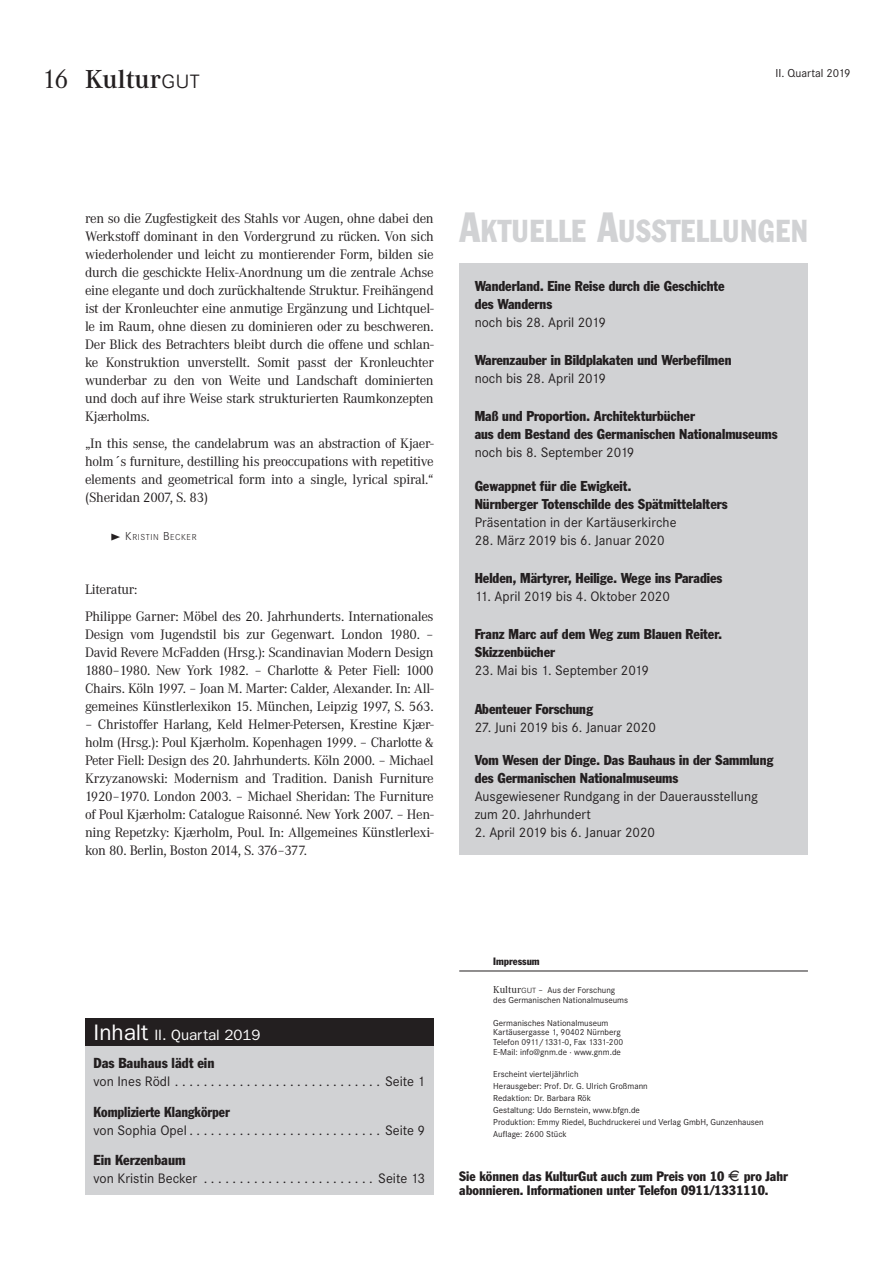
<style>
.page{position:relative;width:893px;height:1263px;background:#fff}
.page>*{position:absolute;margin:0;border:0;box-sizing:border-box;transform-origin:0 0}
.t1{font:31.5px "Franklin ATF Condensed BQ";letter-spacing:.02em;color:#d1d2d4;scale:.91 1}
.t2{font:600 27px "Corporate A";color:#231f20}
.t3{font:15px "Franklin Gothic";color:#fff}
.t4{font:14.25px/18px "Corporate A";letter-spacing:-.02em;color:#231f20;text-align:justify}
.t5{font:14.25px/18px "Franklin ATF Condensed BQ";color:#231f20}
.t6{font:14.25px/18px "Corporate S";color:#231f20}
.t7{font:condensed 14.25px "Franklin Gothic";color:#231f20}
.t8{font:condensed 14.25px "Franklin Gothic";color:#231f20;scale:.94 1}
.t9{font:condensed 13.5px/13.5px "Franklin Gothic";color:#231f20}
.t10{font:12px "Corporate S";color:#231f20}
.t11{font:condensed 10.5px "Franklin Gothic";color:#231f20}
.t12{font:9px/11.9px "Corporate S";color:#231f20}
.t13{font:300 9px "Corporate SSC";letter-spacing:.065em;color:#231f20}
.s1{font-weight:400}
.s2{font-family:"Corporate SSC";font-weight:300}
.s3{font-size:12px}
.s4{font-size:42px}
.s5{font-size:22.5px}
.s6{font-family:"Corporate A";font-size:10.5px}
.s7{font-family:"Corporate SSC";font-weight:300;font-size:10.5px}
</style>
<div class="page">
<div style="left:85px;top:1018px;width:349px;height:177px;background:#d1d2d4"></div>
<div style="left:85px;top:1018px;width:349px;height:28px;background:#231f20"></div>
<div style="left:459px;top:264px;width:349px;height:591px;background:#d1d2d4"></div>
<hr style="left:459px;top:971px;width:349px;height:1px;background:#231f20">
<h2 class="t2" style="left:43px;top:64px;width:159px"><span class="s1">16</span> Kultur<span class="s2">gut</span></h2>
<p class="t10" style="left:776px;top:66px;width:76px">II. Quartal 2019</p>
<p class="t4" style="left:85px;top:210px;width:350px">ren so die Zugfestigkeit des Stahls vor Augen, ohne dabei den Werkstoff dominant in den Vordergrund zu rücken. Von sich wiederholender und leicht zu montierender Form, bilden sie durch die geschickte Helix-Anordnung um die zentrale Achse eine elegante und doch zurückhaltende Struktur. Freihängend ist der Kronleuchter eine anmutige Ergänzung und Lichtquel&shy;le im Raum, ohne diesen zu dominieren oder zu beschweren.<br>Der Blick des Betrachters bleibt durch die offene und schlan&shy;ke Konstruktion unverstellt. Somit passt der Kronleuchter wunderbar zu den von Weite und Landschaft dominierten und doch auf ihre Weise stark strukturierten Raumkonzepten Kjærholms.</p>
<p class="t4" style="left:85px;top:434px;width:350px">„In this sense, the candelabrum was an abstraction of Kjaer&shy;holm´s furniture, destilling his preoccupations with repetitive elements and geometrical form into a single, lyrical spiral.“ (Sheridan 2007, S. 83)</p>
<p class="t13" style="left:111px;top:532px;width:86px">◆ <span class="s3">K</span>RISTI N <span class="s3">B</span>ECKER</p>
<p class="t4" style="left:85px;top:576px;width:350px;line-height:26.5px">Literatur:<br>Philippe Garner: Möbel des 20. Jahrhunderts. Internationales</p>
<p class="t4" style="left:85px;top:625px;width:350px">Design vom Jugendstil bis zur Gegenwart. London 1980. – David Revere McFadden (Hrsg.): Scandinavian Modern Design 1880–1980. New York 1982. – Charlotte &amp; Peter Fiell: 1000<br>Chairs. Köln 1997. – Joan M. Marter: Calder, Alexander. In: All&shy;gemeines Künstlerlexikon 15. München, Leipzig 1997, S. 563.</p>
<p class="t4" style="left:85px;top:715px;width:350px">– Christoffer Harlang, Keld Helmer-Petersen, Krestine Kjær&shy;holm (Hrsg.): Poul Kjærholm. Kopenhagen 1999. – Charlotte &amp; Peter Fiell: Design des 20. Jahrhunderts. Köln 2000. – Michael Krzyzanowski: Modernism and Tradition. Danish Furniture 1920–1970. London 2003. – Michael Sheridan: The Furniture of Poul Kjærholm: Catalogue Raisonné. New York 2007. – Hen&shy;ning Repetzky: Kjærholm, Poul. In: Allgemeines Künstlerlexi&shy;kon 80. Berlin, Boston 2014, S. 376–377.</p>
<h1 class="t1" style="left:459px;top:213px;width:385px"><span class="s4">A</span>KTUELLE <span class="s4">A</span>USSTELLUNGEN</h1>
<p class="t5" style="left:475px;top:277px;width:251px">Wanderland. Eine Reise durch die Geschichte des Wanderns</p>
<p class="t6" style="left:475px;top:313px;width:133px">noch bis 28. April 2019</p>
<p class="t5" style="left:475px;top:351px;width:258px">Warenzauber in Bildplakaten und Werbefilmen</p>
<p class="t6" style="left:475px;top:369px;width:133px">noch bis 28. April 2019</p>
<p class="t5" style="left:475px;top:407px;width:304px">Maß und Proportion. Architekturbücher<br>aus dem Bestand des Germanischen Nationalmuseums</p>
<p class="t6" style="left:475px;top:443px;width:161px">noch bis 8. September 2019</p>
<p class="t5" style="left:475px;top:477px;width:254px">Gewappnet für die Ewigkeit.<br>Nürnberger Totenschilde des Spätmittelalters</p>
<p class="t6" style="left:475px;top:513px;width:203px">Präsentation in der Kartäuserkirche</p>
<p class="t6" style="left:475px;top:531px;width:191px">28. März 2019 bis 6. Januar 2020</p>
<p class="t5" style="left:475px;top:569px;width:249px">Helden, Märtyrer, Heilige. Wege ins Paradies</p>
<p class="t6" style="left:475px;top:587px;width:197px">11. April 2019 bis 4. Oktober 2020</p>
<p class="t5" style="left:475px;top:625px;width:249px">Franz Marc auf dem Weg zum Blauen Reiter.<br>Skizzenbücher</p>
<p class="t6" style="left:475px;top:662px;width:176px">23. Mai bis 1. September 2019</p>
<p class="t5" style="left:475px;top:700px;width:120px">Abenteuer Forschung</p>
<p class="t6" style="left:475px;top:718px;width:183px">27. Juni 2019 bis 6. Januar 2020</p>
<p class="t5" style="left:475px;top:752px;width:300px">Vom Wesen der Dinge. Das Bauhaus in der Sammlung des Germanischen Nationalmuseums</p>
<p class="t6" style="left:475px;top:788px;width:285px">Ausgewiesener Rundgang in der Dauerausstellung zum 20. Jahrhundert</p>
<p class="t6" style="left:475px;top:824px;width:182px">2. April 2019 bis 6. Januar 2020</p>
<p class="t3" style="left:94px;top:1026px;width:168px"><span class="s5">Inhalt</span> II. Quartal 2019</p>
<p class="t7" style="left:94px;top:1054px;width:122px">Das Bauhaus lädt ein</p>
<p class="t6" style="left:94px;top:1072px;width:78px">von Ines Rödl</p>
<p class="t6" style="left:385px;top:1072px;width:42px">Seite 1</p>
<p class="t8" style="left:94px;top:1103px;width:146px">Komplizierte Klangkörper</p>
<p class="t6" style="left:94px;top:1121px;width:95px">von Sophia Opel</p>
<p class="t6" style="left:385px;top:1121px;width:42px">Seite 9</p>
<p class="t7" style="left:94px;top:1151px;width:94px">Ein Kerzenbaum</p>
<p class="t6" style="left:94px;top:1170px;width:105px">von Kristin Becker</p>
<p class="t6" style="left:378px;top:1170px;width:49px">Seite 13</p>
<p class="t11" style="left:493px;top:955px;width:48px">Impressum</p>
<p class="t12" style="left:493px;top:985px;width:136px;line-height:9.8px"><span class="s6">Kultur</span><span class="s7">gut</span> – Aus der Forschung des Germanischen Nationalmuseums</p>
<p class="t12" style="left:493px;top:1018px;width:132px;line-height:9.8px">Germanisches Nationalmuseum Kartäusergasse 1, 90402 Nürnberg Telefon 0911/1331-0, Fax 1331-200<br>E-Mail: info@gnm.de · www.gnm.de</p>
<p class="t12" style="left:493px;top:1068px;width:272px">Erscheint vierteljährlich<br>Herausgeber: Prof. Dr. G. Ulrich Großmann<br>Redaktion: Dr. Barbara Rök<br>Gestaltung: Udo Bernstein, www.bfgn.de<br>Produktion: Emmy Riedel, Buchdruckerei und Verlag GmbH, Gunzenhausen Auflage: 2600 Stück</p>
<p class="t9" style="left:459px;top:1170px;width:330px">Sie können das KulturGut auch zum Preis von 10 ✓ pro Jahr abonnieren. Informationen unter Telefon 0911/1331110.</p>
</div>
